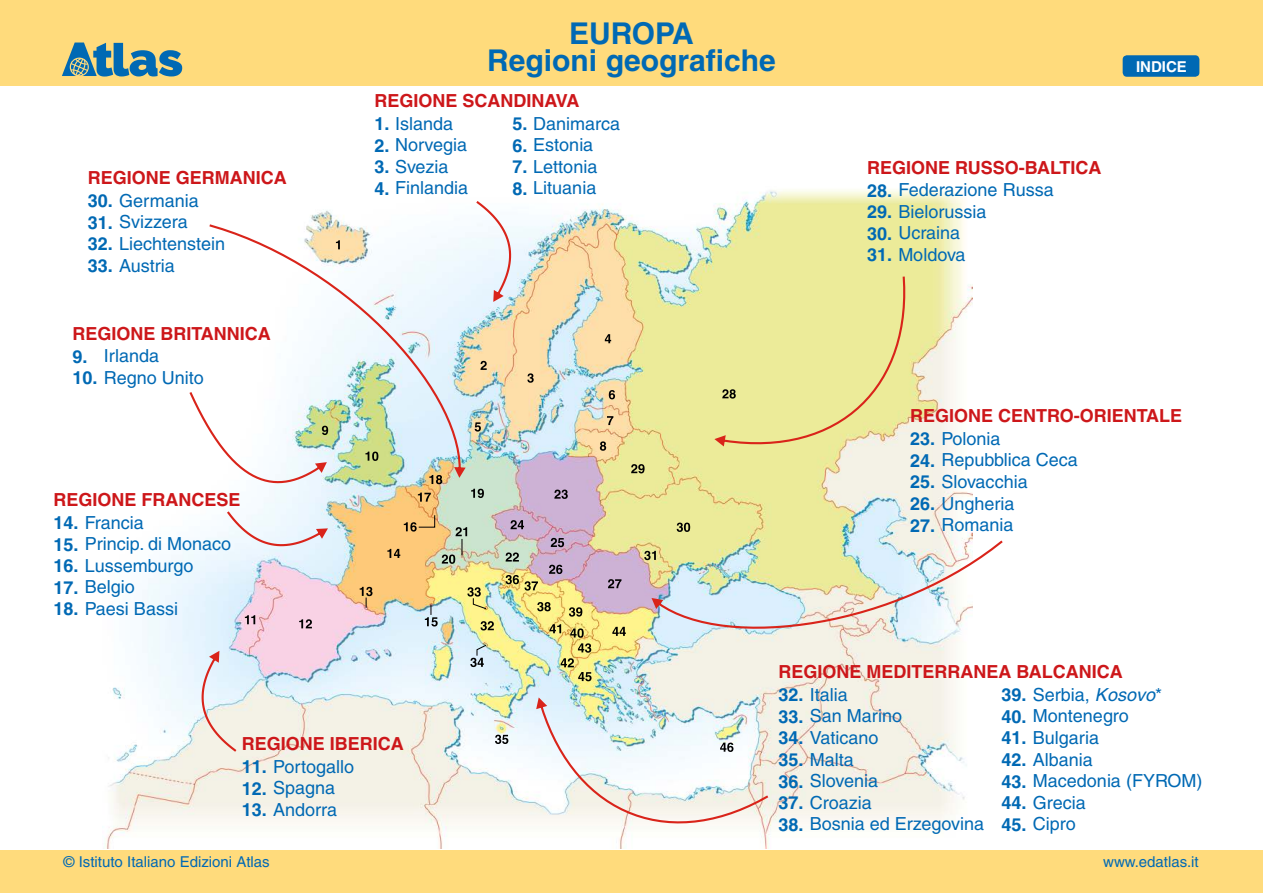
<style>
.page{position:relative;width:1263px;height:893px;background:#fff}
.page>*{position:absolute;margin:0;border:0;box-sizing:border-box;transform-origin:0 0}
.t1{font:700 30px/27px "Helvetica";color:#0069b4;text-align:center}
.t2{font:18px "Helvetica";color:#0069b4}
.t3{font:700 18px "Helvetica";color:#cd171a}
.t4{font:700 18px "Helvetica";color:#0069b4}
.t5{font:15px "Helvetica";color:#0069b4}
.t6{font:700 15px "Helvetica";color:#fff}
.s1{font-weight:700}
.s2{font-style:italic}
</style>
<div class="page">
<div style="left:0;top:850px;width:1263px;height:43px;background:#ffdb7c"></div>
<div style="left:0;top:0;width:1263px;height:85px;background:#ffdb7c"></div>
<svg style="left:62px;top:43px;width:120px;height:34px"></svg>
<div style="left:1123px;top:55px;width:76px;height:22px;background:#0069b4;border-radius:4px"></div>
<img style="left:105px;top:189px;width:867px;height:660px">
<svg style="left:480px;top:361px;width:7px;height:9px"></svg>
<svg style="left:527px;top:373px;width:7px;height:10px"></svg>
<svg style="left:605px;top:334px;width:6px;height:9px"></svg>
<svg style="left:475px;top:422px;width:6px;height:10px"></svg>
<svg style="left:506px;top:552px;width:13px;height:10px"></svg>
<svg style="left:554px;top:490px;width:14px;height:9px"></svg>
<svg style="left:418px;top:493px;width:13px;height:9px"></svg>
<svg style="left:429px;top:478px;width:13px;height:6px"></svg>
<svg style="left:471px;top:489px;width:13px;height:9px"></svg>
<svg style="left:510px;top:520px;width:14px;height:9px"></svg>
<svg style="left:551px;top:538px;width:13px;height:9px"></svg>
<svg style="left:549px;top:565px;width:13px;height:9px"></svg>
<svg style="left:608px;top:579px;width:13px;height:9px"></svg>
<svg style="left:607px;top:416px;width:6px;height:9px"></svg>
<svg style="left:609px;top:390px;width:6px;height:9px"></svg>
<svg style="left:600px;top:441px;width:6px;height:10px"></svg>
<svg style="left:245px;top:615px;width:10px;height:9px"></svg>
<svg style="left:299px;top:619px;width:13px;height:9px"></svg>
<svg style="left:631px;top:464px;width:13px;height:9px"></svg>
<svg style="left:677px;top:523px;width:13px;height:9px"></svg>
<svg style="left:495px;top:735px;width:13px;height:9px"></svg>
<svg style="left:537px;top:602px;width:14px;height:9px"></svg>
<svg style="left:612px;top:627px;width:14px;height:9px"></svg>
<svg style="left:549px;top:624px;width:43px;height:57px;background:#cecb8b"></svg>
<svg style="left:506px;top:575px;width:32px;height:16px"></svg>
<svg style="left:569px;top:607px;width:13px;height:10px"></svg>
<img style="left:360px;top:515px;width:134px;height:152px">
<svg style="left:202px;top:651px;width:34px;height:101px;background:#e8e1e1"></svg>
<svg style="left:189px;top:392px;width:139px;height:91px"></svg>
<svg style="left:536px;top:697px;width:232px;height:126px"></svg>
<svg style="left:227px;top:511px;width:101px;height:35px"></svg>
<div style="left:714px;top:277px;width:191px;height:169px;background:#eceb99"></div>
<img style="left:644px;top:540px;width:359px;height:89px">
<svg style="left:476px;top:201px;width:35px;height:101px"></svg>
<svg style="left:209px;top:224px;width:257px;height:254px"></svg>
<p class="t3" style="left:88px;top:167px;width:201px">REGIONE GERMANICA</p>
<p class="t2" style="left:88px;top:190px;width:112px"><span class="s1">30.</span> Germania</p>
<p class="t2" style="left:88px;top:212px;width:101px"><span class="s1">31.</span> Svizzera</p>
<p class="t2" style="left:88px;top:233px;width:139px"><span class="s1">32.</span> Liechtenstein</p>
<p class="t2" style="left:88px;top:255px;width:89px"><span class="s1">33.</span> Austria</p>
<p class="t3" style="left:73px;top:322px;width:200px">REGIONE BRITANNICA</p>
<p class="t4" style="left:73px;top:345px;width:17px">9.</p>
<p class="t2" style="left:73px;top:367px;width:133px"><span class="s1">10.</span> Regno Unito</p>
<p class="t2" style="left:104px;top:345px;width:57px">Irlanda</p>
<p class="t3" style="left:53px;top:489px;width:189px">REGIONE FRANCESE</p>
<p class="t2" style="left:53px;top:512px;width:92px"><span class="s1">14.</span> Francia</p>
<p class="t2" style="left:53px;top:533px;width:179px"><span class="s1">15.</span> Princip. di Monaco</p>
<p class="t2" style="left:53px;top:555px;width:142px"><span class="s1">16.</span> Lussemburgo</p>
<p class="t2" style="left:53px;top:577px;width:83px"><span class="s1">17.</span> Belgio</p>
<p class="t2" style="left:53px;top:598px;width:126px"><span class="s1">18.</span> Paesi Bassi</p>
<h1 class="t1" style="left:487px;top:20px;width:290px">EUROPA<br>Regioni geografiche</h1>
<p class="t3" style="left:374px;top:90px;width:207px">REGIONE SCANDINAVA</p>
<p class="t2" style="left:374px;top:113px;width:80px"><span class="s1">1.</span> Islanda</p>
<p class="t2" style="left:374px;top:134px;width:94px"><span class="s1">2.</span> Norvegia</p>
<p class="t2" style="left:374px;top:156px;width:76px"><span class="s1">3.</span> Svezia</p>
<p class="t2" style="left:374px;top:178px;width:95px"><span class="s1">4.</span> Finlandia</p>
<p class="t2" style="left:513px;top:113px;width:109px"><span class="s1">5.</span> Danimarca</p>
<p class="t2" style="left:513px;top:134px;width:82px"><span class="s1">6.</span> Estonia</p>
<p class="t2" style="left:513px;top:156px;width:86px"><span class="s1">7.</span> Lettonia</p>
<p class="t2" style="left:513px;top:178px;width:85px"><span class="s1">8.</span> Lituania</p>
<p class="t3" style="left:867px;top:156px;width:236px">REGIONE RUSSO-BALTICA</p>
<p class="t2" style="left:867px;top:179px;width:188px"><span class="s1">28.</span> Federazione Russa</p>
<p class="t2" style="left:867px;top:201px;width:121px"><span class="s1">29.</span> Bielorussia</p>
<p class="t2" style="left:867px;top:223px;width:95px"><span class="s1">30.</span> Ucraina</p>
<p class="t2" style="left:867px;top:244px;width:100px"><span class="s1">31.</span> Moldova</p>
<p class="t6" style="left:1136px;top:57px;width:52px">INDICE</p>
<p class="t3" style="left:910px;top:405px;width:274px">REGIONE CENTRO-ORIENTALE</p>
<p class="t2" style="left:910px;top:428px;width:92px"><span class="s1">23.</span> Polonia</p>
<p class="t2" style="left:910px;top:450px;width:169px"><span class="s1">24.</span> Repubblica Ceca</p>
<p class="t2" style="left:910px;top:471px;width:119px"><span class="s1">25.</span> Slovacchia</p>
<p class="t2" style="left:910px;top:493px;width:106px"><span class="s1">26.</span> Ungheria</p>
<p class="t2" style="left:910px;top:514px;width:105px"><span class="s1">27.</span> Romania</p>
<p class="t3" style="left:242px;top:733px;width:164px">REGIONE IBERICA</p>
<p class="t2" style="left:242px;top:756px;width:114px"><span class="s1">11.</span> Portogallo</p>
<p class="t2" style="left:242px;top:777px;width:95px"><span class="s1">12.</span> Spagna</p>
<p class="t2" style="left:242px;top:799px;width:97px"><span class="s1">13.</span> Andorra</p>
<p class="t5" style="left:64px;top:853px;width:208px">© Istituto Italiano Edizioni Atlas</p>
<p class="t3" style="left:778px;top:661px;width:346px">REGIONE MEDITERRANEA BALCANICA</p>
<p class="t2" style="left:778px;top:684px;width:71px"><span class="s1">32.</span> Italia</p>
<p class="t2" style="left:778px;top:706px;width:125px"><span class="s1">33.</span> San Marino</p>
<p class="t2" style="left:778px;top:727px;width:102px"><span class="s1">34.</span> Vaticano</p>
<p class="t2" style="left:778px;top:749px;width:77px"><span class="s1">35.</span> Malta</p>
<p class="t2" style="left:778px;top:770px;width:101px"><span class="s1">36.</span> Slovenia</p>
<p class="t2" style="left:778px;top:792px;width:95px"><span class="s1">37.</span> Croazia</p>
<p class="t2" style="left:778px;top:814px;width:207px"><span class="s1">38.</span> Bosnia ed Erzegovina</p>
<p class="t2" style="left:1002px;top:684px;width:162px"><span class="s1">39.</span> Serbia, <span class="s2">Kosovo</span>*</p>
<p class="t2" style="left:1002px;top:706px;width:129px"><span class="s1">40.</span> Montenegro</p>
<p class="t2" style="left:1002px;top:727px;width:99px"><span class="s1">41.</span> Bulgaria</p>
<p class="t2" style="left:1002px;top:749px;width:93px"><span class="s1">42.</span> Albania</p>
<p class="t2" style="left:1002px;top:770px;width:202px"><span class="s1">43.</span> Macedonia (FYROM)</p>
<p class="t2" style="left:1002px;top:792px;width:86px"><span class="s1">44.</span> Grecia</p>
<p class="t2" style="left:1002px;top:814px;width:76px"><span class="s1">45.</span> Cipro</p>
<p class="t5" style="left:1103px;top:853px;width:97px">www.edatlas.it</p>
</div>
